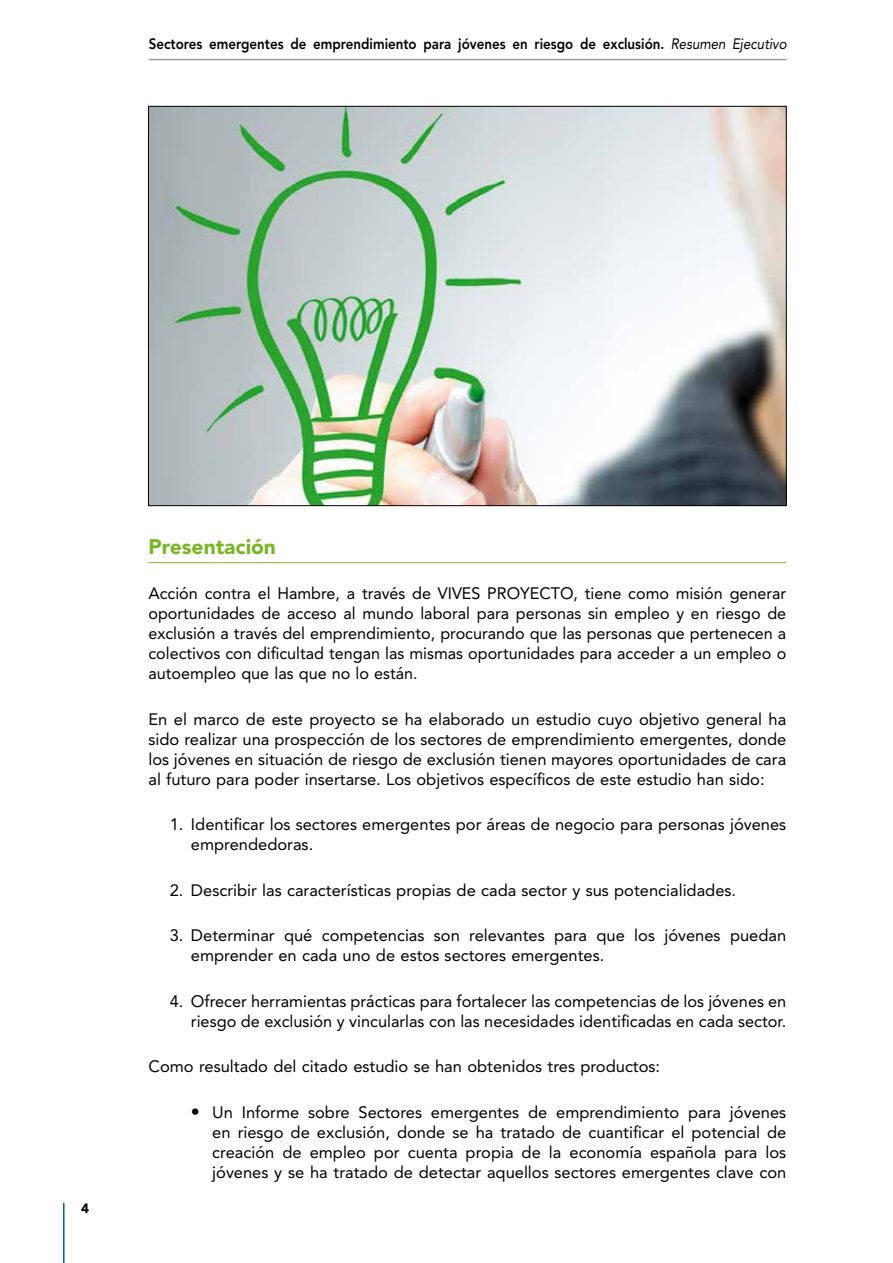
<style>
.page{position:relative;width:893px;height:1263px;background:#fff}
.page>*{position:absolute;margin:0;border:0;box-sizing:border-box;transform-origin:0 0}
.t1{font:900 21px "Avenir LT Std";color:#7ab527}
.t2{font:16.5px/20px "Avenir LT Std";color:#000;text-align:justify}
.t3{font:800 15px "Avenir LT Std";color:#000;scale:.89 1}
.t4{font:900 13.5px "Avenir LT Std";color:#000}
.s1{font-weight:400;font-style:italic}
.s2{font-size:18px}
</style>
<div class="page">
<hr style="left:149px;top:59px;width:638px;height:1px;background:#9c9e9f">
<hr style="left:63px;top:1203px;width:2px;height:60px;background:#005ea9">
<hr style="left:148px;top:562px;width:638px;height:1px;background:#7ab527">
<img style="left:150px;top:108px;width:634px;height:396px">
<p class="t3" style="left:149px;top:35px;width:718px">Sectores emergentes de emprendimiento para jóvenes en riesgo de exclusión. <span class="s1">Resumen Ejecutivo</span></p>
<p class="t4" style="left:81px;top:1200px;width:9px">4</p>
<p class="t1" style="left:148px;top:534px;width:129px">Presentación</p>
<p class="t2" style="left:148px;top:584px;width:639px">Acción contra el Hambre, a través de VIVES PROYECTO, tiene como misión generar oportunidades de acceso al mundo laboral para personas sin empleo y en riesgo de exclusión a través del emprendimiento, procurando que las personas que pertenecen a colectivos con dificultad tengan las mismas oportunidades para acceder a un empleo o autoempleo que las que no lo están.</p>
<p class="t2" style="left:148px;top:709px;width:639px">En el marco de este proyecto se ha elaborado un estudio cuyo objetivo general ha sido realizar una prospección de los sectores de emprendimiento emergentes, donde los jóvenes en situación de riesgo de exclusión tienen mayores oportunidades de cara al futuro para poder insertarse. Los objetivos específicos de este estudio han sido:</p>
<p class="t2" style="left:191px;top:815px;width:597px;text-indent:-21px">1. Identificar los sectores emergentes por áreas de negocio para personas jóvenes emprendedoras.</p>
<p class="t2" style="left:170px;top:880px;width:568px">2. Describir las características propias de cada sector y sus potencialidades.</p>
<p class="t2" style="left:191px;top:926px;width:597px;text-indent:-21px">3. Determinar qué competencias son relevantes para que los jóvenes puedan emprender en cada uno de estos sectores emergentes.</p>
<p class="t2" style="left:170px;top:991px;width:618px;text-align:right">4. Ofrecer herramientas prácticas para fortalecer las competencias de los jóvenes en riesgo de exclusión y vincularlas con las necesidades identificadas en cada sector.</p>
<p class="t2" style="left:148px;top:1057px;width:513px">Como resultado del citado estudio se han obtenidos tres productos:</p>
<p class="t2" style="left:212px;top:1102px;width:576px;text-indent:-21px"><span class="s2">•</span> Un Informe sobre Sectores emergentes de emprendimiento para jóvenes en riesgo de exclusión, donde se ha tratado de cuantificar el potencial de creación de empleo por cuenta propia de la economía española para los jóvenes y se ha tratado de detectar aquellos sectores emergentes clave con</p>
</div>
